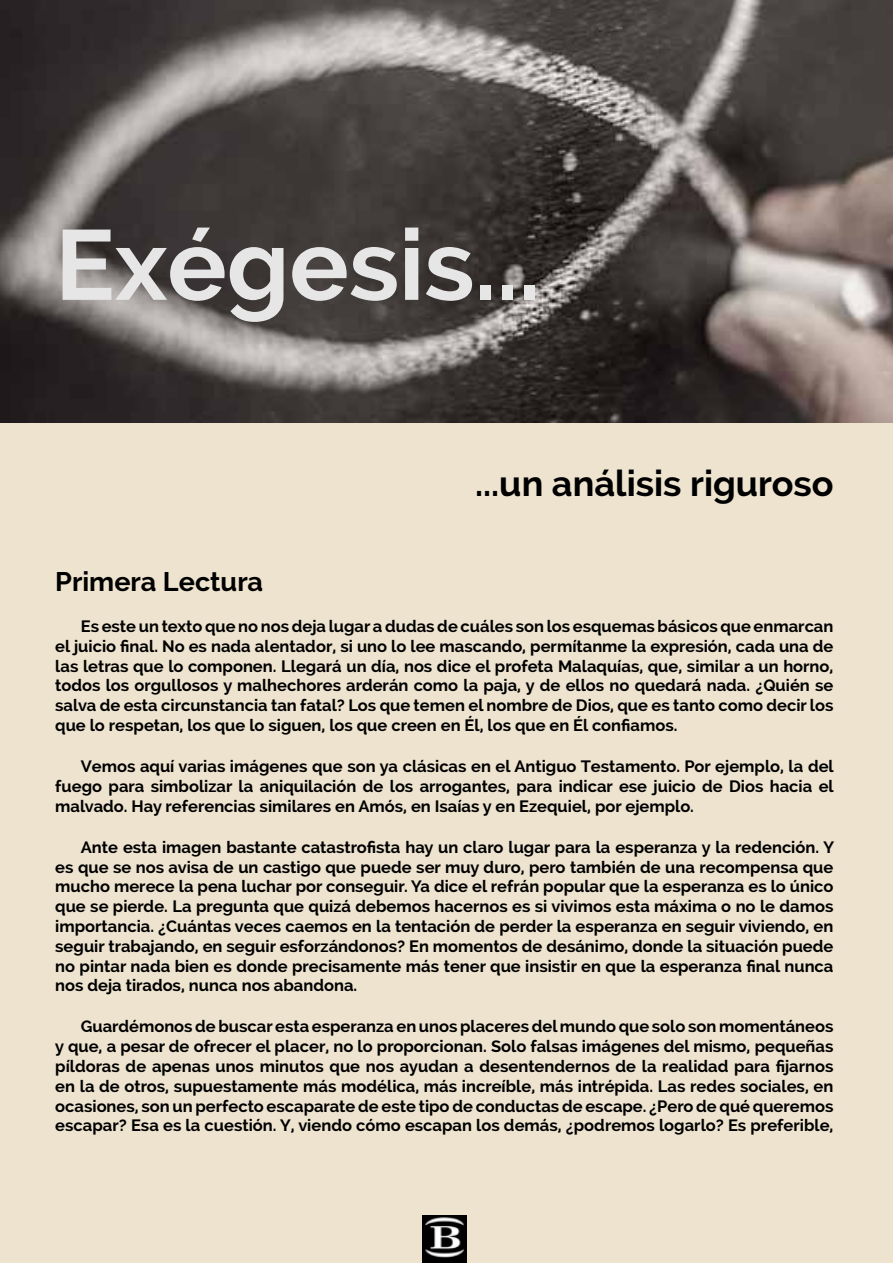
<style>
.page{position:relative;width:893px;height:1263px;background:#fff}
.page>*{position:absolute;margin:0;border:0;box-sizing:border-box;transform-origin:0 0}
.t1{font:700 99px "Raleway";color:#e6e6e6}
.t2{font:700 36px "Raleway";color:#000}
.t3{font:700 27px "Raleway";color:#000}
.t4{font:700 16.5px/19.8px "Raleway";color:#000;text-align:justify}
</style>
<div class="page">
<div style="left:0;top:108px;width:893px;height:1155px;background:#ede3cf"></div>
<img style="left:0;top:0;width:893px;height:423px">
<img style="left:422px;top:1216px;width:44px;height:47px">
<h1 class="t1" style="left:55px;top:208px;width:487px">Exégesis...</h1>
<h2 class="t2" style="left:475px;top:463px;width:360px">...un análisis riguroso</h2>
<h3 class="t3" style="left:55px;top:566px;width:209px">Primera Lectura</h3>
<p class="t4" style="left:55px;top:616px;width:780px;text-indent:26px">Es este un texto que no nos deja lugar a dudas de cuáles son los esquemas básicos que enmarcan el juicio final. No es nada alentador, si uno lo lee mascando, permítanme la expresión, cada una de las letras que lo componen. Llegará un día, nos dice el profeta Malaquías, que, similar a un horno, todos los orgullosos y malhechores arderán como la paja, y de ellos no quedará nada. ¿Quién se salva de esta circunstancia tan fatal? Los que temen el nombre de Dios, que es tanto como decir los que lo respetan, los que lo siguen, los que creen en Él, los que en Él confiamos.</p>
<p class="t4" style="left:55px;top:756px;width:780px;text-indent:26px">Vemos aquí varias imágenes que son ya clásicas en el Antiguo Testamento. Por ejemplo, la del fuego para simbolizar la aniquilación de los arrogantes, para indicar ese juicio de Dios hacia el malvado. Hay referencias similares en Amós, en Isaías y en Ezequiel, por ejemplo.</p>
<p class="t4" style="left:55px;top:837px;width:780px;text-indent:26px">Ante esta imagen bastante catastrofista hay un claro lugar para la esperanza y la redención. Y es que se nos avisa de un castigo que puede ser muy duro, pero también de una recompensa que mucho merece la pena luchar por conseguir. Ya dice el refrán popular que la esperanza es lo único que se pierde. La pregunta que quizá debemos hacernos es si vivimos esta máxima o no le damos importancia. ¿Cuántas veces caemos en la tentación de perder la esperanza en seguir viviendo, en seguir trabajando, en seguir esforzándonos? En momentos de desánimo, donde la situación puede no pintar nada bien es donde precisamente más tener que insistir en que la esperanza final nunca nos deja tirados, nunca nos abandona.</p>
<p class="t4" style="left:55px;top:1017px;width:780px;text-indent:26px">Guardémonos de buscar esta esperanza en unos placeres del mundo que solo son momentáneos y que, a pesar de ofrecer el placer, no lo proporcionan. Solo falsas imágenes del mismo, pequeñas píldoras de apenas unos minutos que nos ayudan a desentendernos de la realidad para fijarnos en la de otros, supuestamente más modélica, más increíble, más intrépida. Las redes sociales, en ocasiones, son un perfecto escaparate de este tipo de conductas de escape. ¿Pero de qué queremos escapar? Esa es la cuestión. Y, viendo cómo escapan los demás, ¿podremos logarlo? Es preferible,</p>
</div>
